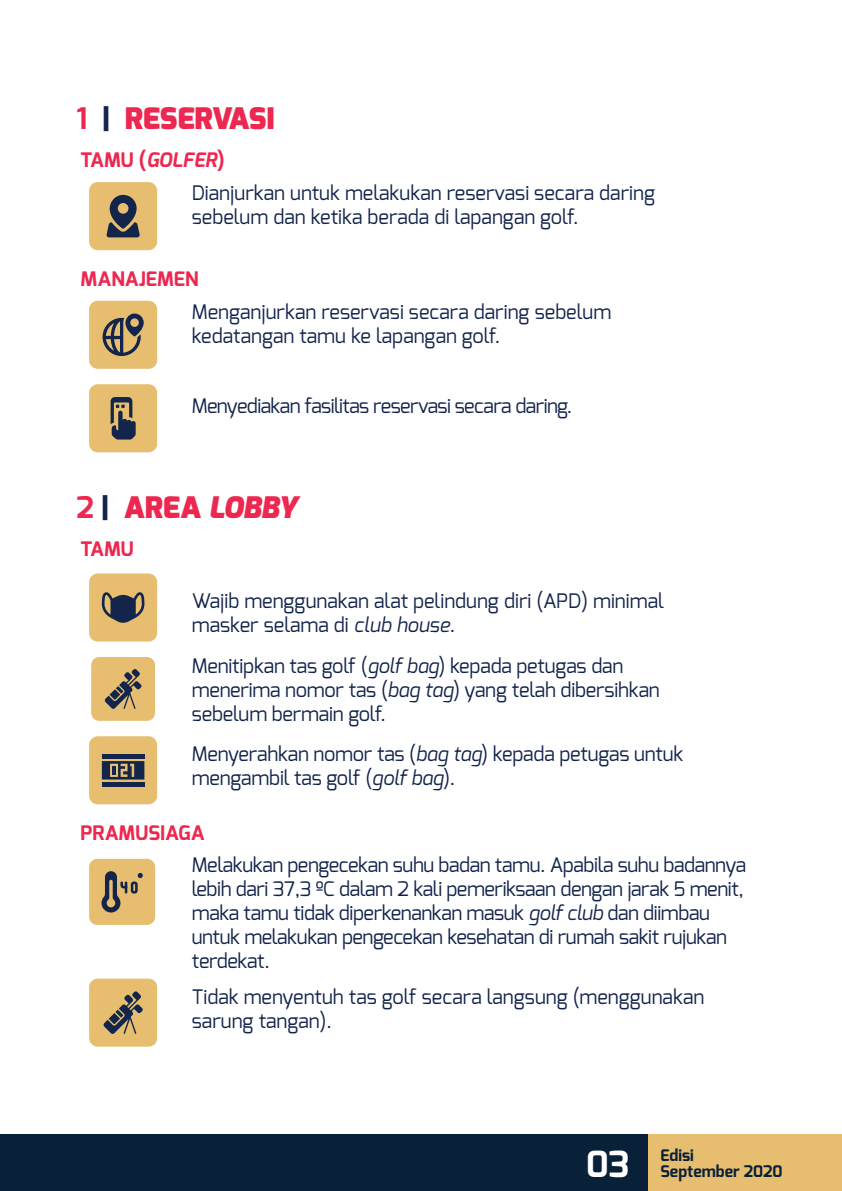
<style>
.page{position:relative;width:842px;height:1191px;background:#fff}
.page>*{position:absolute;margin:0;border:0;box-sizing:border-box;transform-origin:0 0}
.t1{font:700 36px "Exo";color:#fff}
.t2{font:900 29.6px "Exo";color:#ed2850}
.t3{font:italic 900 29.6px "Exo";letter-spacing:-.015em;color:#ed2850}
.t4{font:20px/24px "Exo";letter-spacing:-.01em;color:#13244b}
.t5{font:20px "Exo";letter-spacing:-.03em;color:#13244b}
.t6{font:700 20px "Exo";color:#ed2850}
.t7{font:700 16px/16px "Exo";color:#092039}
.s1{font-weight:700}
.s2{color:#13254b}
.s3{font-style:italic}
.s4{font-weight:700;font-style:normal}
.s5{font-style:normal;color:#13254b}
.s6{font-style:normal}
</style>
<div class="page">
<div style="left:89px;top:182px;width:68px;height:68px;background:#e7be6f;border-radius:9px"></div>
<svg style="left:106px;top:194px;width:34px;height:43px"></svg>
<div style="left:89px;top:301px;width:68px;height:68px;background:#e7be6f;border-radius:9px"></div>
<svg style="left:103px;top:313px;width:41px;height:43px"></svg>
<div style="left:89px;top:384px;width:68px;height:68px;background:#e7be6f;border-radius:9px"></div>
<svg style="left:111px;top:397px;width:25px;height:42px"></svg>
<div style="left:91px;top:657px;width:64px;height:64px;background:#e7be6f;border-radius:8px"></div>
<svg style="left:105px;top:669px;width:36px;height:40px"></svg>
<div style="left:89px;top:573px;width:68px;height:68px;background:#e7be6f;border-radius:9px"></div>
<svg style="left:102px;top:592px;width:42px;height:31px"></svg>
<div style="left:89px;top:978px;width:68px;height:68px;background:#e7be6f;border-radius:9px"></div>
<svg style="left:103px;top:991px;width:40px;height:43px"></svg>
<div style="left:89px;top:736px;width:68px;height:68px;background:#e7be6f;border-radius:9px"></div>
<div style="left:102px;top:782px;width:42px;height:5px;background:#13254b"></div>
<svg style="left:102px;top:761px;width:42px;height:18px"></svg>
<div style="left:102px;top:753px;width:42px;height:5px;background:#13254b"></div>
<div style="left:89px;top:858px;width:66px;height:67px;background:#e7be6f;border-radius:8px"></div>
<svg style="left:102px;top:871px;width:41px;height:41px"></svg>
<div style="left:0;top:1134px;width:842px;height:57px;background:#e7be6f"></div>
<div style="left:0;top:1134px;width:648px;height:57px;background:#092039"></div>
<h2 class="t2" style="left:77px;top:99px;width:199px"><span class="s1">1</span> <span class="s2">|</span> RESERVASI</h2>
<p class="t6" style="left:81px;top:147px;width:145px">TAMU (<span class="s3">GOLFER</span>)</p>
<p class="t4" style="left:192px;top:180px;width:465px">Dianjurkan untuk melakukan reservasi secara daring sebelum dan ketika berada di lapangan golf.</p>
<p class="t6" style="left:81px;top:266px;width:120px">MANAJEMEN</p>
<p class="t4" style="left:192px;top:299px;width:421px">Menganjurkan reservasi secara daring sebelum kedatangan tamu ke lapangan golf.</p>
<p class="t5" style="left:192px;top:392px;width:382px">Menyediakan fasilitas reservasi secara daring.</p>
<h2 class="t3" style="left:77px;top:488px;width:223px"><span class="s4">2</span> <span class="s5">|</span> <span class="s6">AREA</span> LOBBY</h2>
<p class="t6" style="left:81px;top:536px;width:55px">TAMU</p>
<p class="t4" style="left:192px;top:588px;width:474px">Wajib menggunakan alat pelindung diri (APD) minimal masker selama di <span class="s3">club house</span>.</p>
<p class="t4" style="left:192px;top:653px;width:469px">Menitipkan tas golf (<span class="s3">golf bag</span>) kepada petugas dan menerima nomor tas (<span class="s3">bag tag</span>) yang telah dibersihkan sebelum bermain golf.</p>
<p class="t4" style="left:192px;top:741px;width:493px">Menyerahkan nomor tas (<span class="s3">bag tag</span>) kepada petugas untuk mengambil tas golf (<span class="s3">golf bag</span>).</p>
<p class="t6" style="left:81px;top:820px;width:125px">PRAMUSIAGA</p>
<p class="t4" style="left:192px;top:852px;width:556px">Melakukan pengecekan suhu badan tamu. Apabila suhu badannya lebih dari 37,3 ºC dalam 2 kali pemeriksaan dengan jarak 5 menit, maka tamu tidak diperkenankan masuk <span class="s3">golf club</span> dan diimbau untuk melakukan pengecekan kesehatan di rumah sakit rujukan terdekat.</p>
<p class="t4" style="left:192px;top:984px;width:514px">Tidak menyentuh tas golf secara langsung (menggunakan sarung tangan).</p>
<h1 class="t1" style="left:586px;top:1140px;width:45px">03</h1>
<p class="t7" style="left:660px;top:1146px;width:124px">Edisi<br>September 2020</p>
</div>
